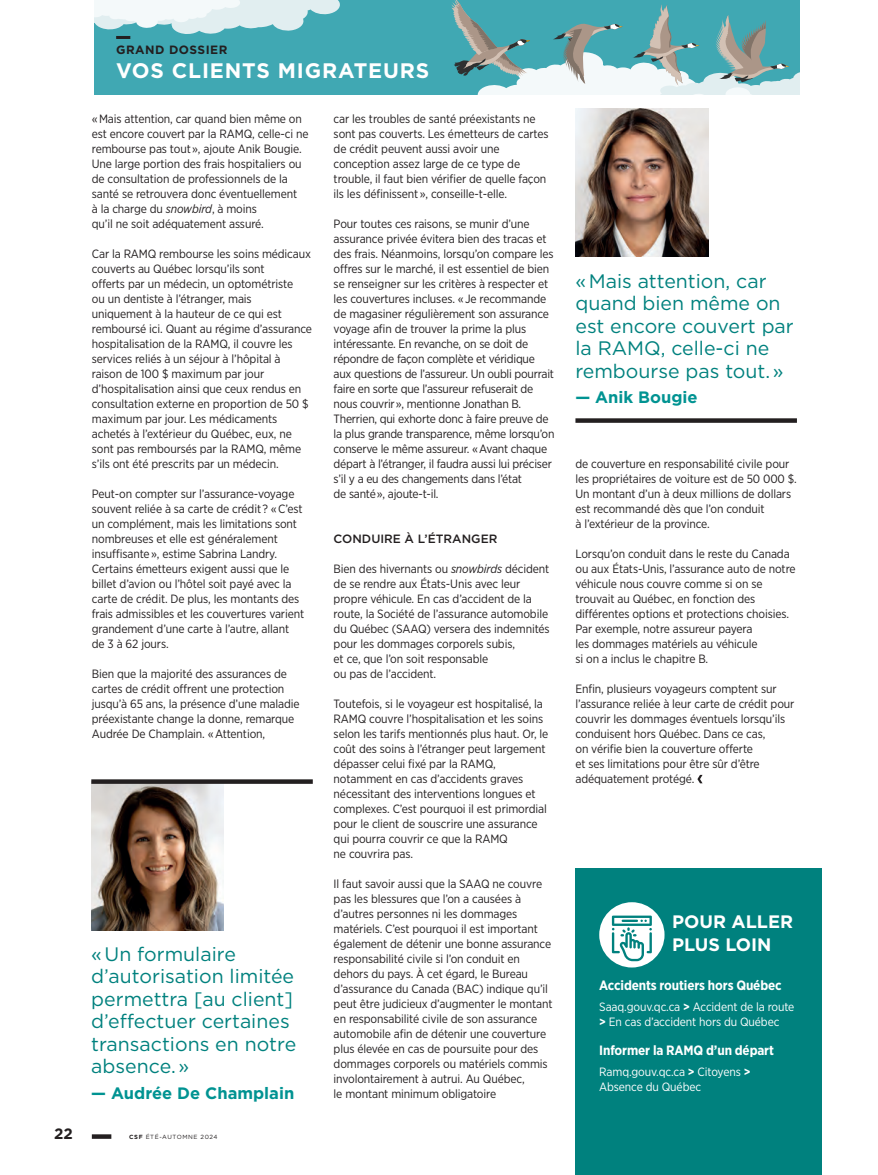
<style>
.page{position:relative;width:878px;height:1175px;background:#fff}
.page>*{position:absolute;margin:0;border:0;box-sizing:border-box;transform-origin:0 0}
.t1{font:700 21px "Gotham";letter-spacing:.04em;color:#fff}
.t2{font:19.5px/22.5px "Gotham";color:#00817e}
.t3{font:700 18px/22.5px "Gotham";color:#fff}
.t4{font:700 16.5px "Gotham";color:#009392}
.t5{font:700 15px "Gotham";color:#231f20}
.t6{font:700 13.5px "Gotham Narrow";letter-spacing:-.01em;color:#fff}
.t7{font:12px/15px "Gotham Narrow";letter-spacing:-.01em;color:#231f20}
.t8{font:12px/15px "Gotham Narrow";letter-spacing:-.01em;color:#fff}
.t9{font:500 12px "Gotham";color:#231f20}
.t10{font:700 12px "Gotham";letter-spacing:.04em;color:#231f20}
.t11{font:6px "Gotham";letter-spacing:.1em;color:#231f20}
.s1{font-style:italic}
.s2{font-weight:700}
</style>
<div class="page">
<svg style="left:92px;top:1134px;width:19px;height:4px"></svg>
<div style="left:575px;top:869px;width:246px;height:305px;background:#00817e"></div>
<svg style="left:697px;top:775px;width:5px;height:8px"></svg>
<img style="left:575px;top:108px;width:133px;height:149px">
<img style="left:91px;top:784px;width:133px;height:146px">
<div style="left:575px;top:418px;width:222px;height:5px;background:#231f20"></div>
<div style="left:91px;top:779px;width:222px;height:5px;background:#231f20"></div>
<div style="left:599px;top:902px;width:65px;height:65px;background:#fff;border-radius:50%"></div>
<svg style="left:612px;top:915px;width:40px;height:46px"></svg>
<div style="left:94px;top:0;width:705px;height:94px;background:#40a8b3"></div>
<svg style="left:94px;top:0;width:246px;height:34px"></svg>
<svg style="left:451px;top:0;width:348px;height:94px"></svg>
<hr style="left:116px;top:36px;width:14px;height:3px;background:#231f20">
<p class="t10" style="left:116px;top:42px;width:113px">GRAND DOSSIER</p>
<h1 class="t1" style="left:116px;top:57px;width:314px">VOS CLIENTS MIGRATEURS</h1>
<p class="t7" style="left:92px;top:111px;width:218px">« Mais attention, car quand bien même on est encore couvert par la RAMQ, celle-ci ne rembourse pas tout », ajoute Anik Bougie.<br>Une large portion des frais hospitaliers ou de consultation de professionnels de la santé se retrouvera donc éventuellement<br>à la charge du <span class="s1">snowbird</span>, à moins<br>qu’il ne soit adéquatement assuré.</p>
<p class="t7" style="left:92px;top:246px;width:222px">Car la RAMQ rembourse les soins médicaux couverts au Québec lorsqu’ils sont<br>offerts par un médecin, un optométriste<br>ou un dentiste à l’étranger, mais uniquement à la hauteur de ce qui est remboursé ici. Quant au régime d’assurance hospitalisation de la RAMQ, il couvre les services reliés à un séjour à l’hôpital à raison de 100 $ maximum par jour d’hospitalisation ainsi que ceux rendus en consultation externe en proportion de 50 $ maximum par jour. Les médicaments achetés à l’extérieur du Québec, eux, ne sont pas remboursés par la RAMQ, même s’ils ont été prescrits par un médecin.</p>
<p class="t7" style="left:92px;top:486px;width:214px">Peut-on compter sur l’assurance-voyage souvent reliée à sa carte de crédit ? « C’est un complément, mais les limitations sont nombreuses et elle est généralement insuffisante », estime Sabrina Landry.<br>Certains émetteurs exigent aussi que le billet d’avion ou l’hôtel soit payé avec la carte de crédit. De plus, les montants des frais admissibles et les couvertures varient grandement d’une carte à l’autre, allant de 3 à 62 jours.</p>
<p class="t7" style="left:92px;top:666px;width:209px">Bien que la majorité des assurances de cartes de crédit offrent une protection jusqu’à 65 ans, la présence d’une maladie préexistante change la donne, remarque Audrée De Champlain. « Attention,</p>
<h2 class="t2" style="left:91px;top:942px;width:206px">« Un formulaire d’autorisation limitée permettra [au client] d’effectuer certaines transactions en notre absence. »</h2>
<h3 class="t4" style="left:91px;top:1082px;width:204px">— Audrée De Champlain</h3>
<p class="t5" style="left:54px;top:1123px;width:20px">22</p>
<p class="t11" style="left:129px;top:1132px;width:90px"><span class="s2">CSF</span> ÉTÉ-AUTOMNE 2024</p>
<p class="t7" style="left:333px;top:111px;width:216px">car les troubles de santé préexistants ne sont pas couverts. Les émetteurs de cartes de crédit peuvent aussi avoir une conception assez large de ce type de trouble, il faut bien vérifier de quelle façon ils les définissent », conseille-t-elle.</p>
<p class="t7" style="left:333px;top:216px;width:222px">Pour toutes ces raisons, se munir d’une assurance privée évitera bien des tracas et des frais. Néanmoins, lorsqu’on compare les offres sur le marché, il est essentiel de bien se renseigner sur les critères à respecter et les couvertures incluses. « Je recommande de magasiner régulièrement son assurance voyage afin de trouver la prime la plus intéressante. En revanche, on se doit de répondre de façon complète et véridique aux questions de l’assureur. Un oubli pourrait faire en sorte que l’assureur refuserait de nous couvrir », mentionne Jonathan B.<br>Therrien, qui exhorte donc à faire preuve de la plus grande transparence, même lorsqu’on conserve le même assureur. « Avant chaque départ à l’étranger, il faudra aussi lui préciser s’il y a eu des changements dans l’état<br>de santé », ajoute-t-il.</p>
<p class="t9" style="left:333px;top:531px;width:165px">CONDUIRE À L’ÉTRANGER</p>
<p class="t7" style="left:333px;top:561px;width:218px">Bien des hivernants ou <span class="s1">snowbirds</span> décident de se rendre aux États-Unis avec leur propre véhicule. En cas d’accident de la route, la Société de l’assurance automobile du Québec (SAAQ) versera des indemnités pour les dommages corporels subis,<br>et ce, que l’on soit responsable<br>ou pas de l’accident.</p>
<p class="t7" style="left:333px;top:696px;width:216px">Toutefois, si le voyageur est hospitalisé, la RAMQ couvre l’hospitalisation et les soins selon les tarifs mentionnés plus haut. Or, le coût des soins à l’étranger peut largement dépasser celui fixé par la RAMQ, notamment en cas d’accidents graves nécessitant des interventions longues et complexes. C’est pourquoi il est primordial pour le client de souscrire une assurance qui pourra couvrir ce que la RAMQ<br>ne couvrira pas.</p>
<p class="t7" style="left:333px;top:876px;width:220px">Il faut savoir aussi que la SAAQ ne couvre pas les blessures que l’on a causées à d’autres personnes ni les dommages matériels. C’est pourquoi il est important également de détenir une bonne assurance responsabilité civile si l’on conduit en dehors du pays. À cet égard, le Bureau d’assurance du Canada (BAC) indique qu’il peut être judicieux d’augmenter le montant en responsabilité civile de son assurance automobile afin de détenir une couverture plus élevée en cas de poursuite pour des dommages corporels ou matériels commis involontairement à autrui. Au Québec,<br>le montant minimum obligatoire</p>
<h2 class="t2" style="left:575px;top:269px;width:220px">« Mais attention, car quand bien même on est encore couvert par la RAMQ, celle-ci ne rembourse pas tout. »</h2>
<h3 class="t4" style="left:575px;top:386px;width:124px">— Anik Bougie</h3>
<p class="t7" style="left:575px;top:456px;width:223px">de couverture en responsabilité civile pour les propriétaires de voiture est de 50 000 $.<br>Un montant d’un à deux millions de dollars est recommandé dès que l’on conduit<br>à l’extérieur de la province.</p>
<p class="t7" style="left:575px;top:546px;width:222px">Lorsqu’on conduit dans le reste du Canada ou aux États-Unis, l’assurance auto de notre véhicule nous couvre comme si on se trouvait au Québec, en fonction des différentes options et protections choisies.<br>Par exemple, notre assureur payera<br>les dommages matériels au véhicule<br>si on a inclus le chapitre B.</p>
<p class="t7" style="left:575px;top:681px;width:220px">Enfin, plusieurs voyageurs comptent sur l’assurance reliée à leur carte de crédit pour couvrir les dommages éventuels lorsqu’ils conduisent hors Québec. Dans ce cas,<br>on vérifie bien la couverture offerte<br>et ses limitations pour être sûr d’être adéquatement protégé.</p>
<h3 class="t3" style="left:672px;top:910px;width:122px">POUR ALLER<br>PLUS LOIN</h3>
<p class="t6" style="left:599px;top:976px;width:184px">Accidents routiers hors Québec</p>
<p class="t8" style="left:599px;top:998px;width:197px">Saaq.gouv.qc.ca <span class="s2">&gt;</span> Accident de la route <span class="s2">&gt;</span> En cas d’accident hors du Québec</p>
<p class="t6" style="left:599px;top:1041px;width:176px">Informer la RAMQ d’un départ</p>
<p class="t8" style="left:599px;top:1064px;width:153px">Ramq.gouv.qc.ca <span class="s2">&gt;</span> Citoyens <span class="s2">&gt;<br></span>Absence du Québec</p>
</div>
